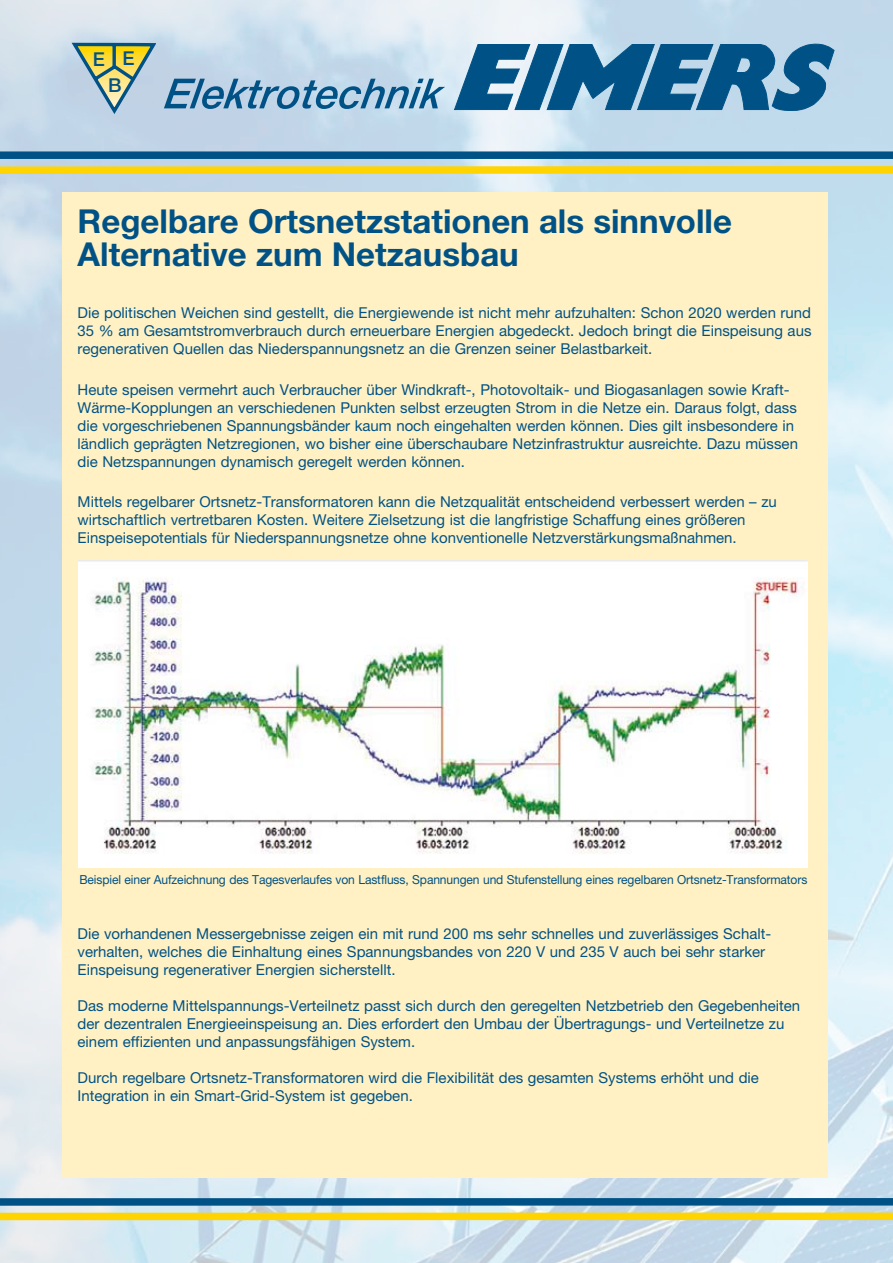
<style>
.page{position:relative;width:893px;height:1263px;background:#fff}
.page>*{position:absolute;margin:0;border:0;box-sizing:border-box;transform-origin:0 0}
.t1{font:700 33px/33px "Helvetica Neue";color:#005286}
.t2{font:500 19.2px/27px "Helvetica Neue";color:#005286;text-align:center}
.t3{font:15px/18px "Helvetica Neue";color:#005286}
.t4{font:12.45px "Helvetica Neue";letter-spacing:-.01em;color:#005286}
</style>
<div class="page">
<img style="left:0;top:0;width:893px;height:1263px">
<div style="left:63px;top:192px;width:765px;height:986px;background:#fff1c3"></div>
<img style="left:79px;top:560px;width:729px;height:307px">
<div style="left:0;top:151px;width:893px;height:8px;background:#005286"></div>
<svg style="left:0;top:162px;width:893px;height:16px;background:#dfd77c"></svg>
<svg style="left:71px;top:41px;width:83px;height:76px;background:#b6c2a5"></svg>
<svg style="left:164px;top:79px;width:281px;height:30px;background:#7ba6c4"></svg>
<svg style="left:453px;top:43px;width:382px;height:68px;background:#3e7da6"></svg>
<svg style="left:0;top:1194px;width:893px;height:30px;background:#aabc99"></svg>
<p class="t2" style="left:93px;top:45px;width:43px">E E<br>B</p>
<h1 class="t1" style="left:78px;top:204px;width:656px">Regelbare Ortsnetzstationen als sinnvolle<br>Alternative zum Netzausbau</h1>
<p class="t3" style="left:78px;top:303px;width:735px;text-align:justify">Die politischen Weichen sind gestellt, die Energiewende ist nicht mehr aufzuhalten: Schon 2020 werden rund 35 % am Gesamtstromverbrauch durch erneuerbare Energien abgedeckt. Jedoch bringt die Einspeisung aus regenerativen Quellen das Niederspannungsnetz an die Grenzen seiner Belastbarkeit.</p>
<p class="t3" style="left:78px;top:380px;width:722px">Heute speisen vermehrt auch Verbraucher über Windkraft-, Photovoltaik- und Biogasanlagen sowie Kraft-Wärme-Kopplungen an verschiedenen Punkten selbst erzeugten Strom in die Netze ein. Daraus folgt, dass die vorgeschriebenen Spannungsbänder kaum noch eingehalten werden können. Dies gilt insbesondere in ländlich geprägten Netzregionen, wo bisher eine überschaubare Netzinfrastruktur ausreichte. Dazu müssen die Netzspannungen dynamisch geregelt werden können.</p>
<p class="t3" style="left:78px;top:492px;width:701px">Mittels regelbarer Ortsnetz-Transformatoren kann die Netzqualität entscheidend verbessert werden – zu wirtschaftlich vertretbaren Kosten. Weitere Zielsetzung ist die langfristige Schaffung eines größeren<br>Einspeisepotentials für Niederspannungsnetze ohne konventionelle Netzverstärkungsmaßnahmen.</p>
<p class="t4" style="left:79px;top:872px;width:729px">Beispiel einer Aufzeichnung des Tagesverlaufes von Lastfluss, Spannungen und Stufenstellung eines regelbaren Ortsnetz-Transformators</p>
<p class="t3" style="left:78px;top:924px;width:695px">Die vorhandenen Messergebnisse zeigen ein mit rund 200 ms sehr schnelles und zuverlässiges Schalt&shy;verhalten, welches die Einhaltung eines Spannungsbandes von 220 V und 235 V auch bei sehr starker<br>Einspeisung regenerativer Energien sicherstellt.</p>
<p class="t3" style="left:78px;top:996px;width:724px">Das moderne Mittelspannungs-Verteilnetz passt sich durch den geregelten Netzbetrieb den Gegebenheiten der dezentralen Energieeinspeisung an. Dies erfordert den Umbau der Übertragungs- und Verteilnetze zu einem effizienten und anpassungsfähigen System.</p>
<p class="t3" style="left:78px;top:1068px;width:683px">Durch regelbare Ortsnetz-Transformatoren wird die Flexibilität des gesamten Systems erhöht und die<br>Integration in ein Smart-Grid-System ist gegeben.</p>
</div>
